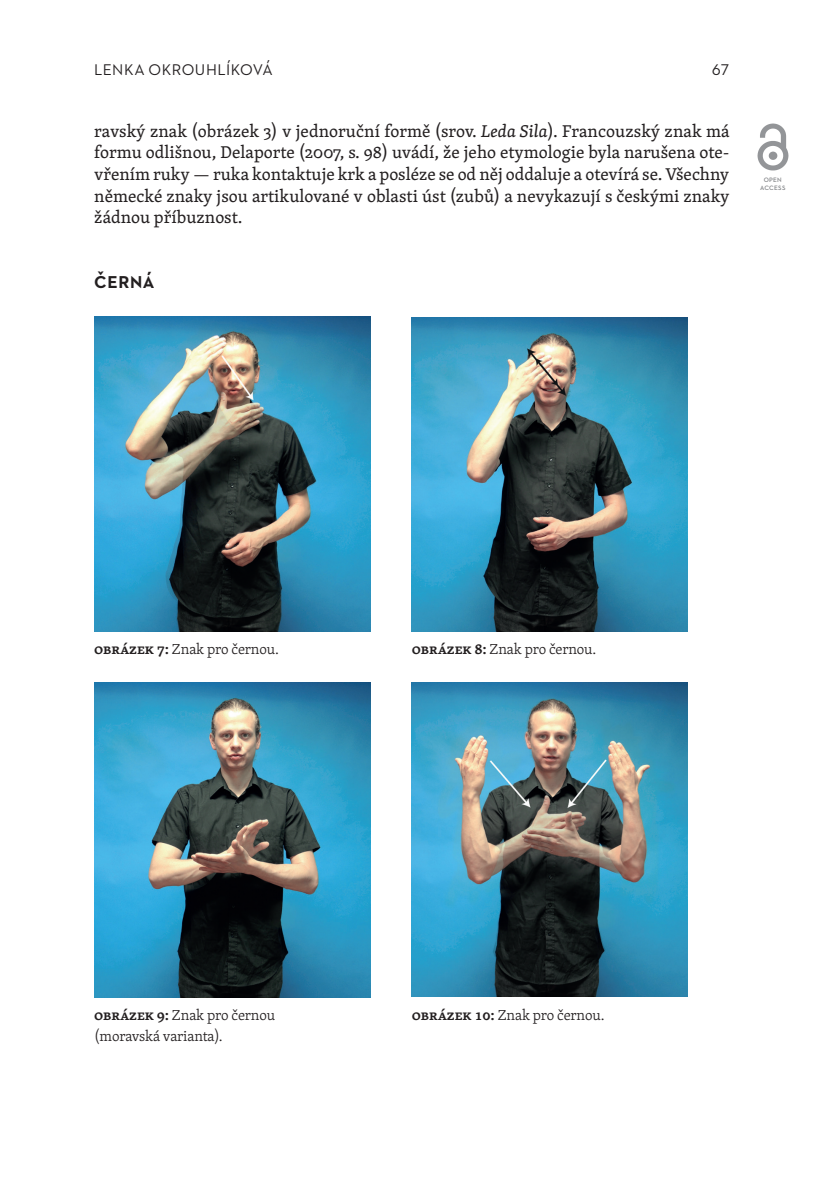
<style>
.page{position:relative;width:814px;height:1191px;background:#fff}
.page>*{position:absolute;margin:0;border:0;box-sizing:border-box;transform-origin:0 0}
.t1{font:17.5px/21.5px "Skolar PE";color:#231f20;text-align:justify}
.t2{font:700 17.5px "Neutraface 2 Text";letter-spacing:.035em;color:#231f20}
.t3{font:15.75px "Neutraface 2 Text";color:#231f20}
.t4{font:300 14.88px "Skolar PE";letter-spacing:-.01em;color:#231f20}
.t5{font:600 6.48px/8.8px "Neutraface 2 Text";letter-spacing:.035em;color:#808285;text-align:center}
.s1{font-style:italic}
.s2{font-weight:600}
</style>
<div class="page">
<img style="left:411px;top:683px;width:276px;height:314px">
<img style="left:94px;top:317px;width:276px;height:314px">
<img style="left:94px;top:683px;width:276px;height:314px">
<img style="left:411px;top:318px;width:276px;height:314px">
<img style="left:757px;top:123px;width:31px;height:48px">
<p class="t3" style="left:94px;top:60px;width:11px">LENKA</p>
<p class="t3" style="left:148px;top:60px;width:12px">OKROUHLÍKOV</p>
<p class="t3" style="left:262px;top:60px;width:12px">Á</p>
<p class="t3" style="left:711px;top:60px;width:19px">67</p>
<p class="t1" style="left:94px;top:120px;width:637px">ravský znak (obrázek 3) v jednoruční formě (srov. <span class="s1">Leda Sila</span>). Francouzský znak má formu odlišnou, Delaporte (2007, s. 98) uvádí, že jeho etymologie byla narušena ote&shy;vřením ruky — ruka kontaktuje krk a posléze se od něj oddaluje a otevírá se. Všechny německé znaky jsou artikulované v oblasti úst (zubů) a nevykazují s českými znaky žádnou příbuznost.</p>
<p class="t2" style="left:94px;top:270px;width:62px">ČERNÁ</p>
<p class="t5" style="left:760px;top:175px;width:27px">OPEN<br>ACCESS</p>
<p class="t4" style="left:94px;top:638px;width:186px"><span class="s2">obrázek 7:</span> Znak pro černou.</p>
<p class="t4" style="left:412px;top:638px;width:186px"><span class="s2">obrázek 8:</span> Znak pro černou.</p>
<p class="t4" style="left:94px;top:1004px;width:182px"><span class="s2">obrázek 9:</span> Znak pro černou</p>
<p class="t4" style="left:412px;top:1004px;width:194px"><span class="s2">obrázek 10:</span> Znak pro černou.</p>
<p class="t4" style="left:94px;top:1025px;width:130px">(moravská varianta).</p>
</div>
